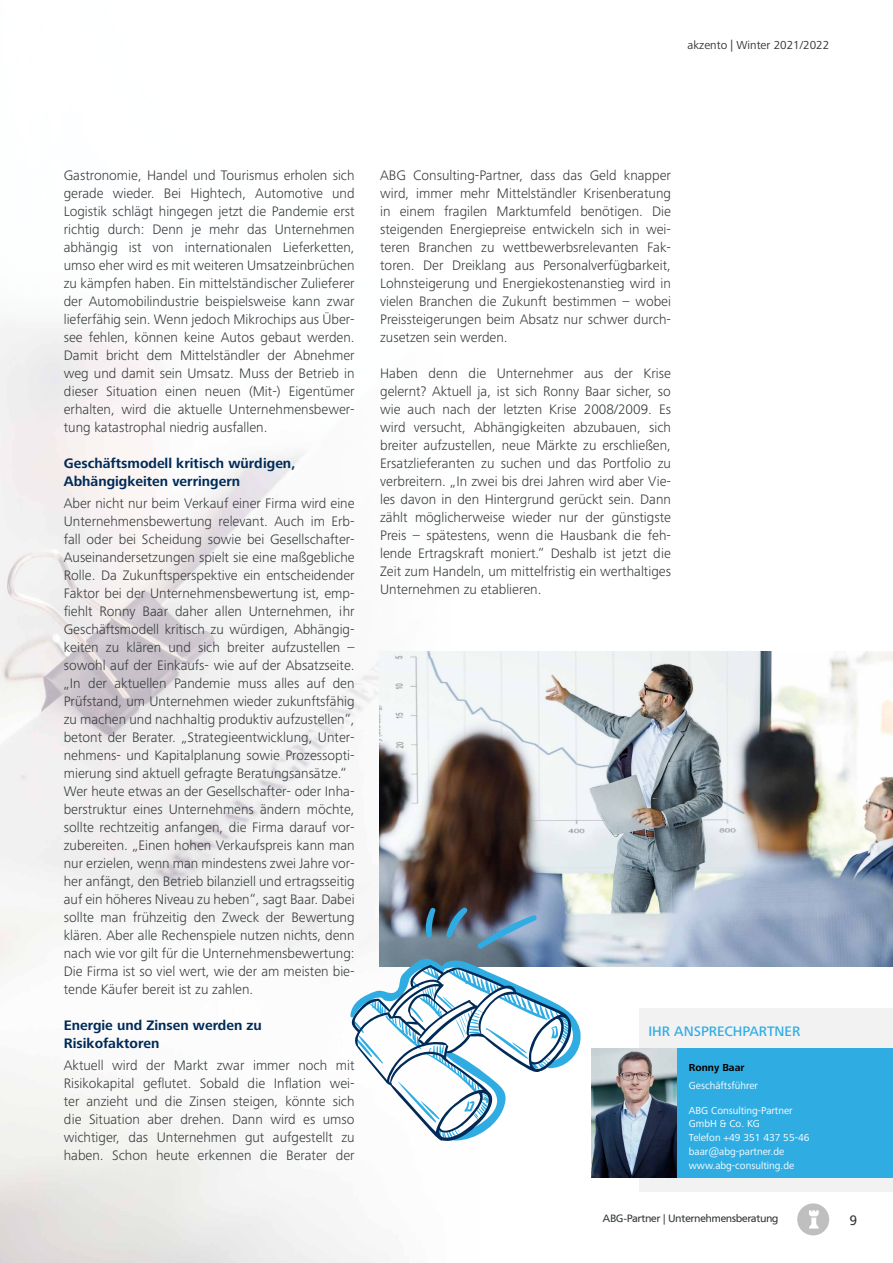
<style>
.page{position:relative;width:893px;height:1263px;background:#fff}
.page>*{position:absolute;margin:0;border:0;box-sizing:border-box;transform-origin:0 0}
.t1{font:300 14.25px/18px "Frutiger Next";color:#33383a;text-align:justify}
.t2{font:700 14.25px/18px "Frutiger Next";color:#002a58}
.t3{font:500 14.25px "Frutiger Next";color:#2fade3}
.t4{font:13.5px "Frutiger BSK";color:#33383a}
.t5{font:12px "Frutiger Next";color:#33383a}
.t6{font:10.5px/14.2px "Frutiger Next";color:#fff}
.t7{font:10.5px "Frutiger BSK";color:#33383a}
.t8{font:700 10.5px "Frutiger Next";color:#000}
</style>
<div class="page">
<img style="left:0;top:325px;width:480px;height:938px">
<div style="left:640px;top:1008px;width:253px;height:184px;background:#f2f2f3"></div>
<div style="left:676px;top:1049px;width:217px;height:129px;background:#2fade3"></div>
<img style="left:591px;top:1049px;width:85px;height:129px">
<svg style="left:797px;top:1203px;width:32px;height:32px"></svg>
<img style="left:380px;top:652px;width:513px;height:315px">
<svg style="left:350px;top:906px;width:234px;height:235px"></svg>
<p class="t5" style="left:688px;top:38px;width:143px">akzento | Winter 2021/2022</p>
<p class="t1" style="left:64px;top:166px;width:292px">Gastronomie, Handel und Tourismus erholen sich gerade wieder. Bei Hightech, Automotive und Logistik schlägt hingegen jetzt die Pandemie erst richtig durch: Denn je mehr das Unternehmen abhängig ist von internationalen Lieferketten, umso eher wird es mit weiteren Umsatzeinbrüchen zu kämpfen haben. Ein mittelständischer Zulieferer der Automobilindustrie beispielsweise kann zwar lieferfähig sein. Wenn jedoch Mikrochips aus Über&shy;see fehlen, können keine Autos gebaut werden.<br>Damit bricht dem Mittelständler der Abnehmer weg und damit sein Umsatz. Muss der Betrieb in dieser Situation einen neuen (Mit-) Eigentümer erhalten, wird die aktuelle Unternehmensbewer&shy;tung katastrophal niedrig ausfallen.</p>
<p class="t2" style="left:64px;top:454px;width:233px">Geschäftsmodell kritisch würdigen,<br>Abhängigkeiten verringern</p>
<p class="t1" style="left:64px;top:494px;width:292px;text-align:left">Aber nicht nur beim Verkauf einer Firma wird eine Unternehmensbewertung relevant. Auch im Erb&shy;fall oder bei Scheidung sowie bei Gesellschafter-Auseinandersetzungen spielt sie eine maßgebliche Rolle. Da Zukunftsperspektive ein entscheidender Faktor bei der Unternehmensbewertung ist, emp&shy;fiehlt Ronny Baar daher allen Unternehmen, ihr Geschäftsmodell kritisch zu würdigen, Abhängig&shy;keiten zu klären und sich breiter aufzustellen – sowohl auf der Einkaufs- wie auf der Absatzseite. „In der aktuellen Pandemie muss alles auf den Prüfstand, um Unternehmen wieder zukunftsfähig zu machen und nachhaltig produktiv aufzustellen“, betont der Berater. „Strategieentwicklung, Unter&shy;nehmens- und Kapitalplanung sowie Prozessopti&shy;mierung sind aktuell gefragte Beratungsansätze.“ Wer heute etwas an der Gesellschafter- oder Inha&shy;berstruktur eines Unternehmens ändern möchte, sollte rechtzeitig anfangen, die Firma darauf vor&shy;zubereiten. „Einen hohen Verkaufspreis kann man nur erzielen, wenn man mindestens zwei Jahre vor&shy;her anfängt, den Betrieb bilanziell und ertragsseitig auf ein höheres Niveau zu heben“, sagt Baar. Dabei sollte man frühzeitig den Zweck der Bewertung klären. Aber alle Rechenspiele nutzen nichts, denn nach wie vor gilt für die Unternehmensbewertung:<br>Die Firma ist so viel wert, wie der am meisten bie&shy;tende Käufer bereit ist zu zahlen.</p>
<p class="t2" style="left:64px;top:1016px;width:200px">Energie und Zinsen werden zu<br>Risikofaktoren</p>
<p class="t1" style="left:64px;top:1056px;width:292px">Aktuell wird der Markt zwar immer noch mit Risikokapital geflutet. Sobald die Inflation wei&shy;ter anzieht und die Zinsen steigen, könnte sich die Situation aber drehen. Dann wird es umso wichtiger, das Unternehmen gut aufgestellt zu haben. Schon heute erkennen die Berater der</p>
<p class="t1" style="left:380px;top:166px;width:292px">ABG Consulting-Partner, dass das Geld knapper wird, immer mehr Mittelständler Krisenberatung in einem fragilen Marktumfeld benötigen. Die steigenden Energiepreise entwickeln sich in wei&shy;teren Branchen zu wettbewerbsrelevanten Fak&shy;toren. Der Dreiklang aus Personalverfügbarkeit, Lohnsteigerung und Energiekostenanstieg wird in vielen Branchen die Zukunft bestimmen – wobei Preissteigerungen beim Absatz nur schwer durch&shy;zusetzen sein werden.</p>
<p class="t1" style="left:380px;top:364px;width:292px">Haben denn die Unternehmer aus der Krise gelernt? Aktuell ja, ist sich Ronny Baar sicher, so wie auch nach der letzten Krise 2008/2009. Es wird versucht, Abhängigkeiten abzubauen, sich breiter aufzustellen, neue Märkte zu erschließen, Ersatzlieferanten zu suchen und das Portfolio zu verbreitern. „In zwei bis drei Jahren wird aber Vie&shy;les davon in den Hintergrund gerückt sein. Dann zählt möglicherweise wieder nur der günstigste Preis – spätestens, wenn die Hausbank die feh&shy;lende Ertragskraft moniert.“ Deshalb ist jetzt die Zeit zum Handeln, um mittelfristig ein werthaltiges Unternehmen zu etablieren.</p>
<p class="t3" style="left:648px;top:1023px;width:153px">IHR ANSPRECHPARTNER</p>
<p class="t8" style="left:689px;top:1061px;width:57px">Ronny Baar</p>
<p class="t6" style="left:689px;top:1078px;width:71px">Geschäftsführer</p>
<p class="t6" style="left:689px;top:1104px;width:105px;line-height:12.6px">ABG Consulting-Partner<br>GmbH &amp; Co. KG</p>
<p class="t6" style="left:689px;top:1130px;width:122px">Telefon +49 351 437 55-46 baar@abg-partner.de www.abg-consulting.de</p>
<p class="t7" style="left:603px;top:1212px;width:177px">ABG-Partner | Unternehmensberatung</p>
<p class="t4" style="left:850px;top:1212px;width:9px">9</p>
</div>
